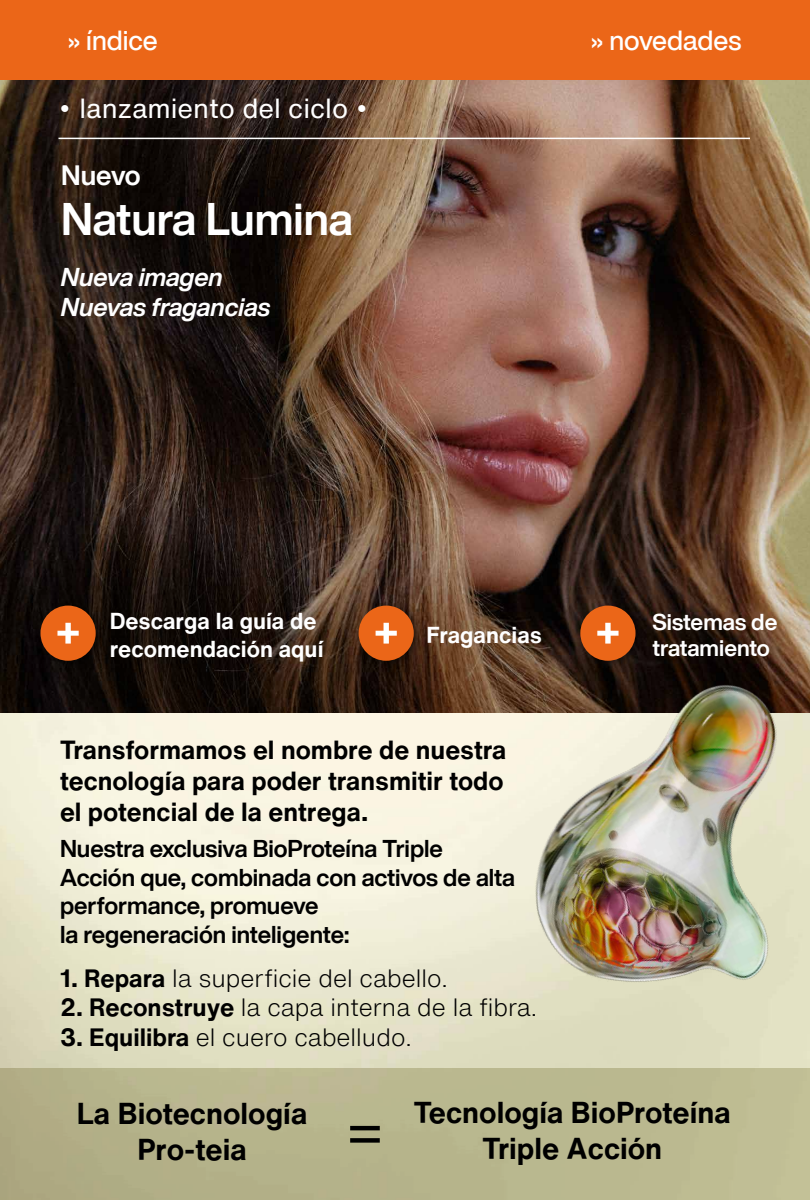
<style>
.page{position:relative;width:810px;height:1200px;background:#fff}
.page>*{position:absolute;margin:0;border:0;box-sizing:border-box;transform-origin:0 0}
.t1{font:55.95px "Helvetica Now Text";color:#000}
.t2{font:700 44.55px "Helvetica Now Display";color:#fff}
.t3{font:700 29.47px/35.8px "Helvetica Now Text";color:#000;text-align:center}
.t4{font:700 27.3px "Helvetica Now Display";letter-spacing:-.015em;color:#fff}
.t5{font:27px "Helvetica Now Text";color:#fff}
.t6{font:500 27px "Helvetica Now Display";color:#fff}
.t7{font:700 25.58px/31px "Helvetica Now Text";color:#000;text-align:justify}
.t8{font:italic 700 25.2px/30.2px "Helvetica Now Display";color:#fff}
.t9{font:300 24.45px "Helvetica Now Text";color:#000}
.t10{font:700 23.77px/28.5px "Helvetica Now Display";color:#000}
.t11{font:700 22.5px/28.4px "Helvetica Now Text";color:#fff}
.t12{font:700 22.5px/26.5px "Helvetica Now Display";color:#fff}
.s1{font-family:"Gotham"}
.s2{font-weight:700}
</style>
<div class="page">
<img style="left:0;top:80px;width:810px;height:988px">
<svg style="left:0;top:481px;width:335px;height:307px;background:#574e46"></svg>
<svg style="left:524px;top:510px;width:286px;height:131px;background:#574131"></svg>
<hr style="left:58px;top:138px;width:692px;height:1px;background:#fff">
<img style="left:469px;top:641px;width:341px;height:409px">
<div style="left:0;top:1068px;width:810px;height:132px;background:linear-gradient(to right,#b1ad86,#bfbe94)"></div>
<div style="left:0;top:0;width:810px;height:80px;background:#eb6618"></div>
<div style="left:574px;top:599px;width:72px;height:72px;background:#000;opacity:.55"></div>
<div style="left:580px;top:606px;width:56px;height:55px;background:#eb6618;border-radius:50%"></div>
<svg style="left:597px;top:623px;width:22px;height:21px"></svg>
<div style="left:34px;top:599px;width:72px;height:72px;background:#000;opacity:.55"></div>
<div style="left:40px;top:606px;width:56px;height:55px;background:#eb6618;border-radius:50%"></div>
<svg style="left:57px;top:623px;width:22px;height:21px"></svg>
<div style="left:352px;top:599px;width:72px;height:72px;background:#000;opacity:.55"></div>
<div style="left:359px;top:606px;width:55px;height:55px;background:#eb6618;border-radius:50%"></div>
<svg style="left:376px;top:623px;width:21px;height:21px"></svg>
<p class="t6" style="left:67px;top:22px;width:92px">» índice</p>
<p class="t6" style="left:590px;top:22px;width:152px">» novedades</p>
<p class="t5" style="left:58px;top:88px;width:311px"><span class="s1">•</span> lanzamiento del ciclo <span class="s1">•</span></p>
<p class="t4" style="left:61px;top:157px;width:81px">Nuevo</p>
<h2 class="t2" style="left:61px;top:188px;width:293px">Natura Lumina</h2>
<p class="t8" style="left:61px;top:262px;width:211px">Nueva imagen<br>Nuevas fragancias</p>
<p class="t11" style="left:110px;top:606px;width:215px">Descarga la guía de recomendación aquí</p>
<p class="t11" style="left:427px;top:620px;width:117px">Fragancias</p>
<p class="t7" style="left:60px;top:733px;width:448px">Transformamos el nombre de nuestra tecnología para poder transmitir todo el potencial de la entrega.</p>
<p class="t10" style="left:60px;top:835px;width:457px">Nuestra exclusiva BioProteína Triple Acción que, combinada con activos de alta performance, promueve<br>la regeneración inteligente:</p>
<p class="t9" style="left:60px;top:960px;width:389px"><span class="s2">1. Repara</span> la superficie del cabello.</p>
<p class="t9" style="left:60px;top:989px;width:479px"><span class="s2">2. Reconstruye</span> la capa interna de la fibra.</p>
<p class="t9" style="left:60px;top:1019px;width:353px"><span class="s2">3. Equilibra</span> el cuero cabelludo.</p>
<p class="t12" style="left:653px;top:609px;width:126px">Sistemas de tratamiento</p>
<p class="t3" style="left:77px;top:1095px;width:232px">La Biotecnología<br>Pro-teia</p>
<p class="t3" style="left:414px;top:1094px;width:318px">Tecnología BioProteína</p>
<h1 class="t1" style="left:347px;top:1090px;width:37px">=</h1>
<p class="t3" style="left:483px;top:1130px;width:181px">Triple Acción</p>
</div>
